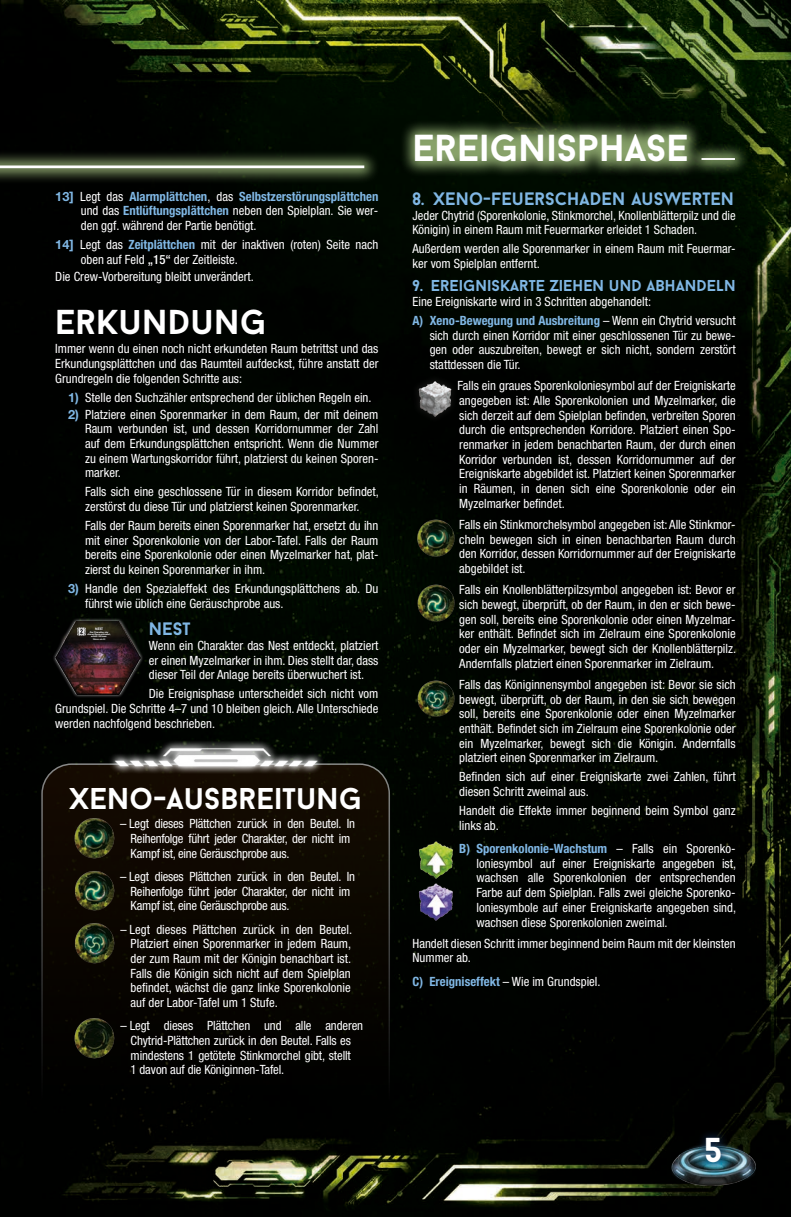
<style>
.page{position:relative;width:791px;height:1217px;background:#fff}
.page>*{position:absolute;margin:0;border:0;box-sizing:border-box;transform-origin:0 0}
.t1{font:700 37.5px "Baron Neue";color:#fff}
.t2{font:700 34.5px "Baron Neue";color:#fff}
.t3{font:700 30px "Baron Neue";color:#fff}
.t4{font:700 18px "Baron Neue";color:#80b7e4}
.t5{font:700 15.75px "Baron Neue";color:#80b7e4}
.t6{font:condensed 12.75px/14.7px "Helvetica Neue LT Pro";color:#fff;text-align:justify}
.t7{font:condensed 12.75px/14.7px "Helvetica Neue LT Pro";letter-spacing:-.02em;color:#fff}
.t8{font:700 3.45px "Baron Neue";color:#fff}
.t9{font:italic 700 2.4px/2.4px "Effra";color:#fff;text-align:center}
.s1{font-weight:700;font-stretch:normal;color:#80b7e4}
.s2{font-weight:700;color:#80b7e4}
.s3{font-weight:500}
.s4{font-weight:400}
.s5{font-weight:500;font-style:normal}
</style>
<div class="page">
<img style="left:0;top:0;width:791px;height:1216px">
<img style="left:671px;top:1131px;width:86px;height:65px">
<div style="left:697px;top:1128px;width:32px;height:43px;background:#0f2748;opacity:.75"></div>
<div style="left:0;top:113px;width:380px;height:71px;background:#b6d58e;opacity:.75"></div>
<hr style="left:0;top:165px;width:364px;height:3px;background:#fff">
<div style="left:52px;top:618px;width:91px;height:80px;background:#fff;opacity:.75"></div>
<img style="left:55px;top:621px;width:85px;height:73px">
<img style="left:57px;top:621px;width:81px;height:36px">
<div style="left:76px;top:625px;width:11px;height:11px;background:#1d1d1b;opacity:.75"></div>
<svg style="left:78px;top:627px;width:8px;height:8px"></svg>
<div style="left:86px;top:626px;width:26px;height:15px;background:#1d1d1b;opacity:.75"></div>
<div style="left:399px;top:119px;width:351px;height:59px;background:#b6d58e;opacity:.75"></div>
<hr style="left:701px;top:158px;width:34px;height:2px;background:#fff">
<div style="left:411px;top:373px;width:48px;height:50px;background:#000200"></div>
<img style="left:418px;top:381px;width:34px;height:36px">
<img style="left:415px;top:516px;width:42px;height:43px">
<img style="left:414px;top:581px;width:43px;height:43px">
<img style="left:414px;top:677px;width:43px;height:42px">
<div style="left:42px;top:764px;width:347px;height:366px;background:#080500;border-radius:30px"></div>
<div style="left:41px;top:763px;width:349px;height:368px;border:2px solid #fff;border-radius:30px"></div>
<img style="left:26px;top:733px;width:381px;height:67px">
<img style="left:72px;top:818px;width:43px;height:43px">
<img style="left:73px;top:868px;width:45px;height:43px">
<img style="left:75px;top:923px;width:42px;height:41px">
<img style="left:74px;top:1018px;width:41px;height:41px">
<img style="left:412px;top:836px;width:47px;height:42px">
<img style="left:412px;top:878px;width:47px;height:47px">
<p class="t6" style="left:81px;top:188px;width:299px;text-indent:-26px"><span class="s1">13]</span> Legt das <span class="s2">Alarmplättchen</span>, das <span class="s2">Selbstzerstörungsplättchen </span>und das <span class="s2">Entlüftungsplättchen</span> neben den Spielplan. Sie wer&shy;den ggf. während der Partie benötigt.</p>
<p class="t6" style="left:81px;top:237px;width:299px;text-indent:-26px"><span class="s1">14]</span> Legt das <span class="s2">Zeitplättchen</span> mit der inaktiven (roten) Seite nach oben auf Feld <span class="s3">„15“</span> der Zeitleiste.</p>
<p class="t6" style="left:55px;top:268px;width:200px">Die Crew-Vorbereitung bleibt unverändert.</p>
<h2 class="t2" style="left:55px;top:300px;width:213px">ERKUNDUNG</h2>
<p class="t6" style="left:55px;top:341px;width:325px">Immer wenn du einen noch nicht erkundeten Raum betrittst und das Erkundungsplättchen und das Raumteil aufdeckst, führe anstatt der Grundregeln die folgenden Schritte aus:</p>
<p class="t6" style="left:68px;top:389px;width:305px"><span class="s1">1)</span> Stelle den Suchzähler entsprechend der üblichen Regeln ein.</p>
<p class="t6" style="left:85px;top:406px;width:295px;text-indent:-17px"><span class="s1">2)</span> Platziere einen Sporenmarker in dem Raum, der mit deinem Raum verbunden ist, und dessen Korridornummer der Zahl auf dem Erkundungsplättchen entspricht. Wenn die Nummer zu einem Wartungskorridor führt, platzierst du keinen Sporen&shy;marker.</p>
<p class="t6" style="left:85px;top:484px;width:295px">Falls sich eine geschlossene Tür in diesem Korridor befindet, zerstörst du diese Tür und platzierst keinen Sporenmarker.</p>
<p class="t6" style="left:85px;top:518px;width:295px">Falls der Raum bereits einen Sporenmarker hat, ersetzt du ihn mit einer Sporenkolonie von der Labor-Tafel. Falls der Raum bereits eine Sporenkolonie oder einen Myzelmarker hat, plat&shy;zierst du keinen Sporenmarker in ihm.</p>
<p class="t6" style="left:85px;top:581px;width:295px;text-indent:-17px"><span class="s1">3)</span> Handle den Spezialeffekt des Erkundungsplättchens ab. Du führst wie üblich eine Geräuschprobe aus.</p>
<p class="t8" style="left:95px;top:626px;width:10px">NEST</p>
<p class="t9" style="left:87px;top:630px;width:25px">Der Charakter, der diesen Raum erkundet, erhält 1 Wissen<span class="s4">.<br></span><span class="s5">Nimm ein Ei</span></p>
<h3 class="t4" style="left:149px;top:617px;width:43px">NEST</h3>
<p class="t6" style="left:149px;top:638px;width:231px">Wenn ein Charakter das Nest entdeckt, platziert er einen Myzelmarker in ihm. Dies stellt dar, dass dieser Teil der Anlage bereits überwuchert ist.</p>
<p class="t6" style="left:55px;top:686px;width:325px;text-indent:94px">Die Ereignisphase unterscheidet sich nicht vom Grundspiel. Die Schritte 4–7 und 10 bleiben gleich. Alle Unterschiede werden nachfolgend beschrieben.</p>
<h3 class="t3" style="left:69px;top:779px;width:294px">XENO-AUSBREITUNG</h3>
<p class="t7" style="left:131px;top:816px;width:226px;text-indent:-10px">– Legt dieses Plättchen zurück in den Beutel. In<br>Reihenfolge führt jeder Charakter, der nicht im<br>Kampf ist, eine Geräuschprobe aus.</p>
<p class="t7" style="left:131px;top:868px;width:226px;text-indent:-10px">– Legt dieses Plättchen zurück in den Beutel. In<br>Reihenfolge führt jeder Charakter, der nicht im<br>Kampf ist, eine Geräuschprobe aus.</p>
<p class="t6" style="left:131px;top:921px;width:223px;text-indent:-10px">– Legt dieses Plättchen zurück in den Beutel.<br>Platziert einen Sporenmarker in jedem Raum, der zum Raum mit der Königin benachbart ist.<br>Falls die Königin sich nicht auf dem Spielplan befindet, wächst die ganz linke Sporenkolonie auf der Labor-Tafel um 1 Stufe.</p>
<p class="t6" style="left:131px;top:1018px;width:234px;text-align:left;text-indent:-10px">– Legt dieses Plättchen und alle anderen Chytrid-Plättchen zurück in den Beutel. Falls es mindestens 1 getötete Stinkmorchel gibt, stellt<br>1 davon auf die Königinnen-Tafel.</p>
<h1 class="t1" style="left:412px;top:124px;width:278px">EREIGNISPHASE</h1>
<h3 class="t4" style="left:412px;top:187px;width:323px">8. XENO-FEUERSCHADEN AUSWERTEN</h3>
<p class="t6" style="left:412px;top:208px;width:325px">Jeder Chytrid (Sporenkolonie, Stinkmorchel, Knollenblätterpilz und die<br>Königin) in einem Raum mit Feuermarker erleidet 1 Schaden.</p>
<p class="t6" style="left:412px;top:241px;width:325px">Außerdem werden alle Sporenmarker in einem Raum mit Feuermar&shy;ker vom Spielplan entfernt.</p>
<p class="t5" style="left:412px;top:276px;width:325px">9. EREIGNISKARTE ZIEHEN UND ABHANDELN</p>
<p class="t6" style="left:412px;top:292px;width:325px;line-height:18.9px">Eine Ereigniskarte wird in 3 Schritten abgehandelt:<br><span class="s2">A) Xeno-Bewegung und Ausbreitung</span> – Wenn ein Chytrid versucht</p>
<p class="t6" style="left:430px;top:327px;width:307px">sich durch einen Korridor mit einer geschlossenen Tür zu bewe&shy;gen oder auszubreiten, bewegt er sich nicht, sondern zerstört stattdessen die Tür.</p>
<p class="t6" style="left:457px;top:378px;width:280px">Falls ein graues Sporenkoloniesymbol auf der Ereigniskarte angegeben ist: Alle Sporenkolonien und Myzelmarker, die sich derzeit auf dem Spielplan befinden, verbreiten Sporen durch die entsprechenden Korridore. Platziert einen Spo&shy;renmarker in jedem benachbarten Raum, der durch einen Korridor verbunden ist, dessen Korridornummer auf der Ereigniskarte abgebildet ist. Platziert keinen Sporenmarker in Räumen, in denen sich eine Sporenkolonie oder ein Myzelmarker befindet.</p>
<p class="t6" style="left:459px;top:517px;width:278px">Falls ein Stinkmorchelsymbol angegeben ist: Alle Stinkmor&shy;cheln bewegen sich in einen benachbarten Raum durch den Korridor, dessen Korridornummer auf der Ereigniskarte abgebildet ist.</p>
<p class="t6" style="left:459px;top:582px;width:278px">Falls ein Knollenblätterpilzsymbol angegeben ist: Bevor er sich bewegt, überprüft, ob der Raum, in den er sich bewe&shy;gen soll, bereits eine Sporenkolonie oder einen Myzelmar&shy;ker enthält. Befindet sich im Zielraum eine Sporenkolonie oder ein Myzelmarker, bewegt sich der Knollenblätterpilz.<br>Andernfalls platziert einen Sporenmarker im Zielraum.</p>
<p class="t6" style="left:459px;top:676px;width:278px">Falls das Königinnensymbol angegeben ist: Bevor sie sich bewegt, überprüft, ob der Raum, in den sie sich bewegen soll, bereits eine Sporenkolonie oder einen Myzelmarker enthält. Befindet sich im Zielraum eine Sporenkolonie oder ein Myzelmarker, bewegt sich die Königin. Andernfalls platziert einen Sporenmarker im Zielraum.</p>
<p class="t6" style="left:459px;top:769px;width:278px">Befinden sich auf einer Ereigniskarte zwei Zahlen, führt diesen Schritt zweimal aus.</p>
<p class="t6" style="left:459px;top:802px;width:278px">Handelt die Effekte immer beginnend beim Symbol ganz links ab.</p>
<p class="t6" style="left:476px;top:840px;width:261px;text-indent:-17px"><span class="s2">B) Sporenkolonie-Wachstum</span> – Falls ein Sporenko&shy;loniesymbol auf einer Ereigniskarte angegeben ist, wachsen alle Sporenkolonien der entsprechenden Farbe auf dem Spielplan. Falls zwei gleiche Sporenko&shy;loniesymbole auf einer Ereigniskarte angegeben sind, wachsen diese Sporenkolonien zweimal.</p>
<p class="t6" style="left:412px;top:935px;width:325px">Handelt diesen Schritt immer beginnend beim Raum mit der kleinsten<br>Nummer ab.</p>
<p class="t6" style="left:412px;top:973px;width:190px"><span class="s2">C) Ereigniseffekt</span> – Wie im Grundspiel.</p>
<h2 class="t2" style="left:705px;top:1127px;width:19px">5</h2>
</div>
